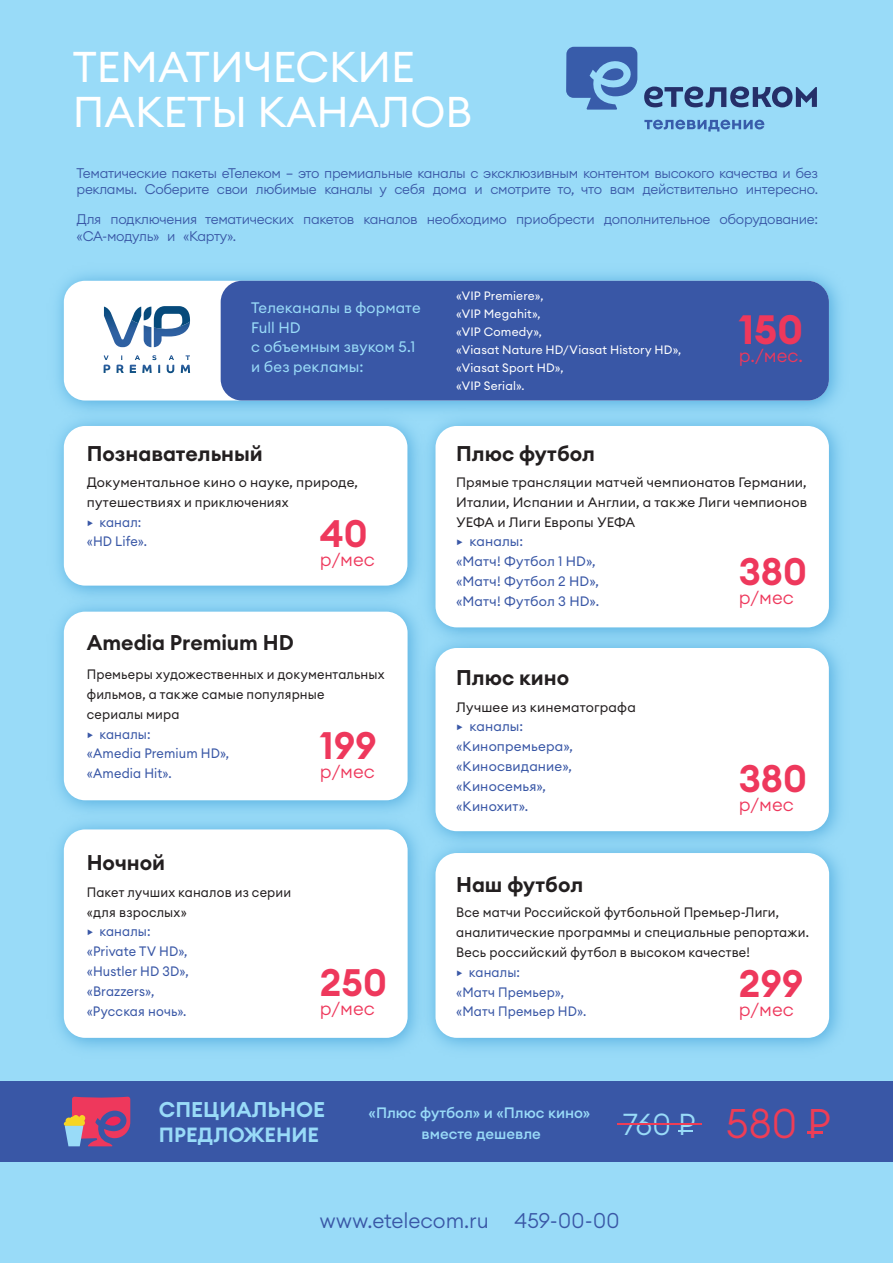
<style>
.page{position:relative;width:893px;height:1263px;background:#99dbf8}
.page>*{position:absolute;margin:0;border:0;box-sizing:border-box;transform-origin:0 0}
.t1{font:42.45px/45px "Euclid Circular A";color:#fff}
.t2{font:300 40.8px "Euclid Circular A";color:#ee3d56}
.t3{font:700 40.35px "Euclid Circular A";color:#ee385c}
.t4{font:600 37.8px "Euclid Circular A";color:#ee385c}
.t5{font:300 29.85px "Euclid Circular A";color:#99dbf8}
.t6{font:600 21px "Euclid Circular A";color:#231f20}
.t7{font:300 21px "Euclid Circular A";letter-spacing:-.005em;color:#3957a6}
.t8{font:600 21px "Euclid Circular A";color:#99dbf8}
.t9{font:600 20.25px "Euclid Circular A";color:#99dbf8}
.t10{font:300 18.6px "Euclid Circular A";color:#ee385c}
.t11{font:15px/19.5px "Euclid Circular A";letter-spacing:.005em;color:#99dbf8}
.t12{font:500 14.85px/21px "Euclid Circular A";color:#99dbf8;text-align:center}
.t13{font:300 13.8px/16.5px "Euclid Circular A";letter-spacing:-.025em;color:#3957a6}
.t14{font:13.5px/19.8px "Euclid Circular A";letter-spacing:.01em;color:#231f20;scale:.95 1}
.t15{font:13.5px/19.8px "Euclid Circular A";letter-spacing:.01em;color:#231f20}
.t16{font:13.5px/19.8px "Euclid Circular A";letter-spacing:.01em;color:#3957a6;scale:.95 1}
.t17{font:13.5px/19.8px "Euclid Circular A";letter-spacing:.01em;color:#3957a6}
.t18{font:12px/18px "Euclid Circular A";letter-spacing:.01em;color:#fff}
.s1{font-family:"PF Din Text Comp Pro";color:#3957a6}
.s2{color:#3957a6}
.s3{color:#231f20}
.s4{font-family:"PF Din Text Comp Pro"}
</style>
<div class="page">
<div style="left:0;top:1081px;width:893px;height:80px;background:#3957a6"></div>
<img style="left:58px;top:274px;width:782px;height:131px">
<div style="left:64px;top:281px;width:765px;height:119px;background:#fff;border-radius:21px"></div>
<div style="left:221px;top:281px;width:608px;height:119px;background:#3957a6;border-radius:21px"></div>
<svg style="left:104px;top:355px;width:6px;height:18px"></svg>
<svg style="left:117px;top:355px;width:7px;height:18px"></svg>
<svg style="left:130px;top:355px;width:30px;height:18px"></svg>
<svg style="left:167px;top:355px;width:7px;height:18px"></svg>
<svg style="left:181px;top:355px;width:9px;height:18px"></svg>
<svg style="left:104px;top:306px;width:86px;height:41px"></svg>
<svg style="left:644px;top:86px;width:173px;height:21px"></svg>
<svg style="left:566px;top:47px;width:71px;height:63px"></svg>
<svg style="left:644px;top:120px;width:120px;height:12px"></svg>
<svg style="left:64px;top:1097px;width:66px;height:49px"></svg>
<hr style="left:618px;top:1123px;width:84px;height:1px;background:#ee3d56">
<svg style="left:678px;top:1130px;width:14px;height:2px"></svg>
<hr style="left:807px;top:1131px;width:16px;height:3px;background:#ee3d56">
<img style="left:58px;top:405px;width:357px;height:186px">
<div style="left:64px;top:426px;width:343px;height:160px;background:#fff;border-radius:21px"></div>
<img style="left:415px;top:405px;width:425px;height:222px">
<div style="left:435px;top:426px;width:394px;height:201px;background:#fff;border-radius:21px"></div>
<img style="left:433px;top:627px;width:407px;height:205px">
<div style="left:435px;top:648px;width:394px;height:183px;background:#fff;border-radius:21px"></div>
<img style="left:58px;top:591px;width:375px;height:218px">
<div style="left:64px;top:612px;width:344px;height:188px;background:#fff;border-radius:21px"></div>
<img style="left:58px;top:809px;width:375px;height:240px">
<div style="left:64px;top:829px;width:344px;height:209px;background:#fff;border-radius:21px"></div>
<img style="left:415px;top:832px;width:425px;height:217px">
<div style="left:435px;top:853px;width:394px;height:185px;background:#fff;border-radius:21px"></div>
<h1 class="t1" style="left:73px;top:44px;width:401px">ТЕМАТИЧЕСКИЕ<br>ПАКЕТЫ КАНАЛОВ</h1>
<p class="t13" style="left:77px;top:164px;width:743px">Тематические пакеты еТелеком – это премиальные каналы с эксклюзивным контентом высокого качества и без рекламы. Соберите свои любимые каналы у себя дома и смотрите то, что вам действительно интересно.</p>
<p class="t13" style="left:77px;top:211px;width:743px">Для подключения тематических пакетов каналов необходимо приобрести дополнительное оборудование: «СА-модуль» и «Карту».</p>
<p class="t11" style="left:251px;top:298px;width:171px">Телеканалы в формате<br>Full HD<br>с объемным звуком 5.1 и без рекламы:</p>
<p class="t18" style="left:456px;top:287px;width:227px">«VIP Premiere»,<br>«VIP Megahit»,<br>«VIP Comedy»,<br>«Viasat Nature HD/Viasat History HD», «Viasat Sport HD»,<br>«VIP Serial».</p>
<h3 class="t6" style="left:87px;top:439px;width:178px">Познавательный</h3>
<h3 class="t6" style="left:456px;top:440px;width:140px">Плюс футбол</h3>
<h3 class="t3" style="left:739px;top:303px;width:66px">150</h3>
<h3 class="t10" style="left:739px;top:344px;width:66px">р./мес.</h3>
<p class="t15" style="left:87px;top:472px;width:273px">Документальное кино о науке, природе, путешествиях и приключениях<br><span class="s1">‣</span> <span class="s2">канал:<br>«HD Life».</span></p>
<h3 class="t4" style="left:320px;top:509px;width:49px">40</h3>
<h3 class="t10" style="left:320px;top:547px;width:57px">р/мес</h3>
<h3 class="t6" style="left:87px;top:629px;width:209px">Amedia Premium HD</h3>
<p class="t14" style="left:87px;top:664px;width:315px">Премьеры художественных и документальных фильмов, а также самые популярные<br>сериалы мира<br><span class="s1">‣</span> <span class="s2">каналы:<br>«Amedia Premium HD»,<br>«Amedia Hit».</span></p>
<h3 class="t4" style="left:320px;top:722px;width:58px">199</h3>
<h3 class="t10" style="left:320px;top:759px;width:57px">р/мес</h3>
<h3 class="t6" style="left:87px;top:849px;width:80px">Ночной</h3>
<p class="t15" style="left:456px;top:472px;width:353px">Прямые трансляции матчей чемпионатов Германии,<br>Италии, Испании и Англии, а также Лиги чемпионов<br>УЕФА и Лиги Европы УЕФА<br><span class="s1">‣</span> <span class="s2">каналы:<br>«Матч! Футбол 1 HD»,<br>«Матч! Футбол 2 HD»,<br>«Матч! Футбол 3 HD».</span></p>
<h3 class="t4" style="left:739px;top:547px;width:70px">380</h3>
<h3 class="t10" style="left:739px;top:585px;width:57px">р/мес</h3>
<h3 class="t6" style="left:456px;top:664px;width:114px">Плюс кино</h3>
<p class="t17" style="left:456px;top:697px;width:181px"><span class="s3">Лучшее из кинематографа </span><span class="s4">‣</span> каналы: «Кинопремьера», «Киносвидание», «Киносемья»,<br>«Кинохит».</p>
<h3 class="t4" style="left:739px;top:754px;width:70px">380</h3>
<h3 class="t10" style="left:739px;top:792px;width:57px">р/мес</h3>
<p class="t16" style="left:87px;top:882px;width:217px"><span class="s3">Пакет лучших каналов из серии «для взрослых»<br></span><span class="s4">‣</span> каналы:<br>«Private TV HD»,<br>«Hustler HD 3D»,<br>«Brazzers»,<br>«Русская ночь».</p>
<h3 class="t6" style="left:456px;top:870px;width:129px">Наш футбол</h3>
<p class="t14" style="left:456px;top:902px;width:373px">Все матчи Российской футбольной Премьер-Лиги, аналитические программы и специальные репортажи.<br>Весь российский футбол в высоком качестве!<br><span class="s1">‣</span> <span class="s2">каналы:<br>«Матч Премьер»,<br>«Матч Премьер HD».</span></p>
<h3 class="t4" style="left:320px;top:958px;width:69px">250</h3>
<h3 class="t4" style="left:739px;top:959px;width:66px">299</h3>
<h3 class="t10" style="left:320px;top:996px;width:57px">р/мес</h3>
<h3 class="t10" style="left:739px;top:997px;width:57px">р/мес</h3>
<h3 class="t8" style="left:159px;top:1096px;width:168px">СПЕЦИАЛЬНОЕ</h3>
<h3 class="t9" style="left:159px;top:1121px;width:161px">ПРЕДЛОЖЕНИЕ</h3>
<p class="t12" style="left:369px;top:1102px;width:223px">«Плюс футбол» и «Плюс кино» вместе дешевле</p>
<h2 class="t2" style="left:726px;top:1097px;width:106px">580 Р</h2>
<h3 class="t5" style="left:623px;top:1105px;width:75px">760 Р</h3>
<h3 class="t7" style="left:320px;top:1206px;width:301px">www.etelecom.ru 459-00-00</h3>
</div>
